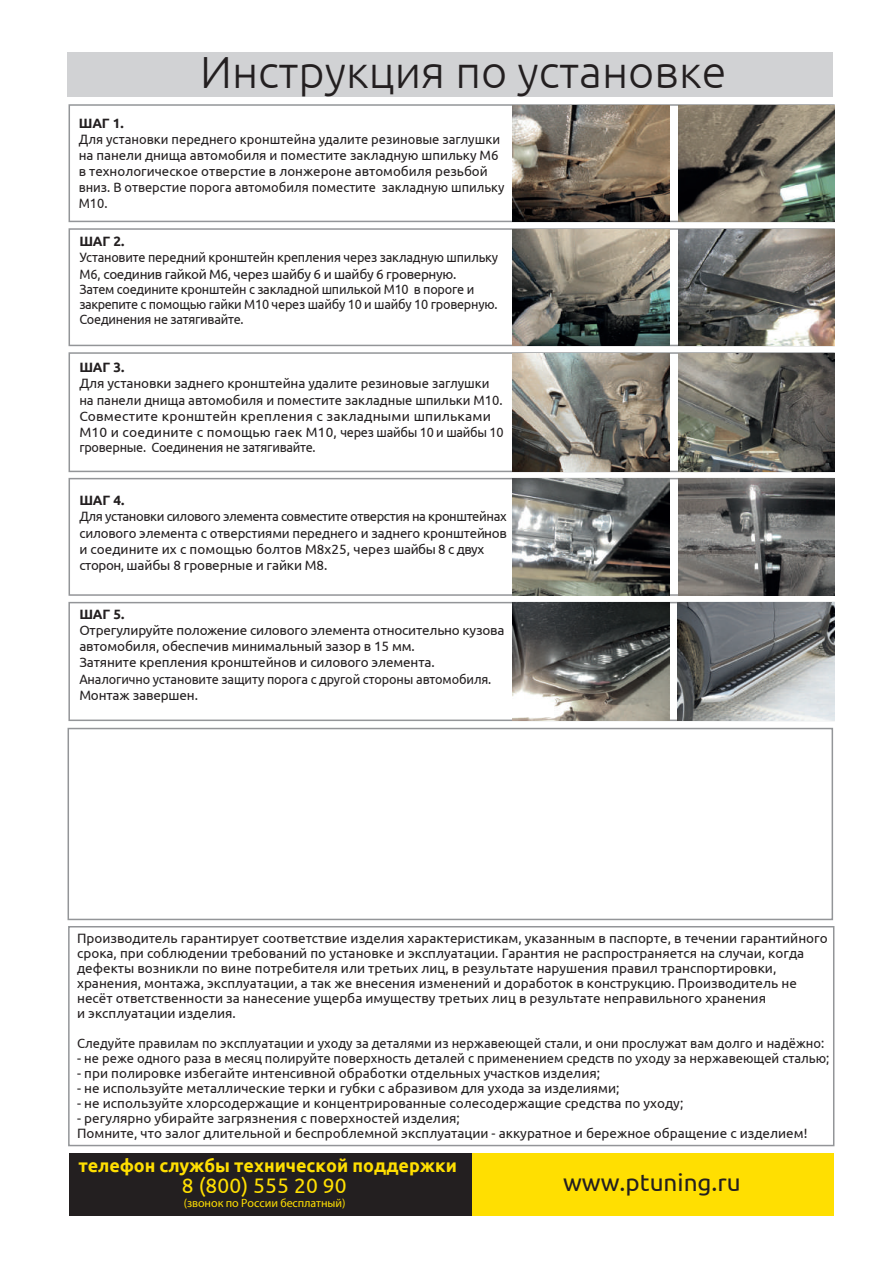
<style>
.page{position:relative;width:893px;height:1263px;background:#fff}
.page>*{position:absolute;margin:0;border:0;box-sizing:border-box;transform-origin:0 0}
.t1{font:300 45px "Ubuntu";color:#231f20}
.t2{font:24.3px "Ubuntu";color:#231f20}
.t3{font:21px "Ubuntu";letter-spacing:.005em;color:#ffdf01}
.t4{font:700 18px "Ubuntu";color:#ffdf01}
.t5{font:13.5px/15px "Ubuntu";color:#231f20}
.t6{font:13.5px/16px "Ubuntu";color:#231f20;scale:.96 1}
.t7{font:13.5px/15.5px "Ubuntu";letter-spacing:-.02em;color:#231f20;scale:.94 1}
.t8{font:700 13.5px "Ubuntu";letter-spacing:-.01em;color:#231f20}
.t9{font:12px "Myriad Pro";letter-spacing:-.005em;color:#ffdf01}
</style>
<div class="page">
<div style="left:69px;top:478px;width:766px;height:118px;border:2px solid #939598"></div>
<div style="left:69px;top:228px;width:766px;height:118px;border:2px solid #939598"></div>
<div style="left:69px;top:104px;width:766px;height:118px;border:2px solid #939598"></div>
<div style="left:69px;top:352px;width:766px;height:120px;border:2px solid #939598"></div>
<div style="left:68px;top:602px;width:767px;height:119px;border:2px solid #939598"></div>
<img style="left:512px;top:105px;width:158px;height:116px">
<img style="left:678px;top:105px;width:156px;height:116px">
<img style="left:512px;top:229px;width:158px;height:116px">
<img style="left:678px;top:478px;width:156px;height:117px">
<img style="left:512px;top:353px;width:158px;height:118px">
<img style="left:512px;top:479px;width:158px;height:116px">
<img style="left:512px;top:603px;width:158px;height:117px">
<img style="left:678px;top:353px;width:156px;height:118px">
<img style="left:678px;top:229px;width:156px;height:116px">
<img style="left:678px;top:603px;width:156px;height:117px">
<div style="left:68px;top:728px;width:765px;height:192px;border:2px solid #939598"></div>
<div style="left:68px;top:926px;width:766px;height:220px;border:2px solid #939598"></div>
<div style="left:69px;top:1153px;width:765px;height:62px;background:#231f20"></div>
<div style="left:472px;top:1153px;width:362px;height:62px;background:#ffdf01"></div>
<div style="left:67px;top:53px;width:766px;height:44px;background:#d1d2d4"></div>
<h1 class="t1" style="left:200px;top:45px;width:528px">Инструкция по установке</h1>
<p class="t8" style="left:79px;top:115px;width:47px">ШАГ 1.</p>
<p class="t6" style="left:79px;top:131px;width:445px">Для установки переднего кронштейна удалите резиновые заглушки на панели днища автомобиля и поместите закладную шпильку М6 в технологическое отверстие в лонжероне автомобиля резьбой вниз. В отверстие порога автомобиля поместите закладную шпильку М10.</p>
<p class="t8" style="left:79px;top:233px;width:47px">ШАГ 2.</p>
<p class="t7" style="left:79px;top:249px;width:447px">Установите передний кронштейн крепления через закладную шпильку М6, соединив гайкой М6, через шайбу 6 и шайбу 6 гроверную.<br>Затем соедините кронштейн с закладной шпилькой М10 в пороге и закрепите с помощью гайки М10 через шайбу 10 и шайбу 10 гроверную.<br>Соединения не затягивайте.</p>
<p class="t8" style="left:79px;top:359px;width:47px">ШАГ 3.</p>
<p class="t5" style="left:79px;top:375px;width:426px;line-height:15.9px">Для установки заднего кронштейна удалите резиновые заглушки на панели днища автомобиля и поместите закладные шпильки М10.<br>Совместите кронштейн крепления с закладными шпильками М10 и соедините с помощью гаек М10, через шайбы 10 и шайбы 10 гроверные. Соединения не затягивайте.</p>
<p class="t8" style="left:79px;top:492px;width:47px">ШАГ 4.</p>
<p class="t6" style="left:79px;top:508px;width:447px">Для установки силового элемента совместите отверстия на кронштейнах силового элемента с отверстиями переднего и заднего кронштейнов и соедините их с помощью болтов М8х25, через шайбы 8 с двух сторон, шайбы 8 гроверные и гайки М8.</p>
<p class="t8" style="left:79px;top:606px;width:47px">ШАГ 5.</p>
<p class="t5" style="left:79px;top:622px;width:427px;line-height:16.2px">Отрегулируйте положение силового элемента относительно кузова автомобиля, обеспечив минимальный зазор в 15 мм.<br>Затяните крепления кронштейнов и силового элемента.<br>Аналогично установите защиту порога с другой стороны автомобиля.<br>Монтаж завершен.</p>
<p class="t5" style="left:77px;top:930px;width:752px">Производитель гарантирует соответствие изделия характеристикам, указанным в паспорте, в течении гарантийного срока, при соблюдении требований по установке и эксплуатации. Гарантия не распространяется на случаи, когда дефекты возникли по вине потребителя или третьих лиц, в результате нарушения правил транспортировки, хранения, монтажа, эксплуатации, а так же внесения изменений и доработок в конструкцию. Производитель не несёт ответственности за нанесение ущерба имуществу третьих лиц в результате неправильного хранения<br>и эксплуатации изделия.</p>
<p class="t6" style="left:77px;top:1035px;width:780px">Следуйте правилам по эксплуатации и уходу за деталями из нержавеющей стали, и они прослужат вам долго и надёжно:</p>
<p class="t5" style="left:77px;top:1050px;width:754px">- не реже одного раза в месяц полируйте поверхность деталей с применением средств по уходу за нержавеющей сталью;</p>
<p class="t5" style="left:77px;top:1065px;width:524px">- при полировке избегайте интенсивной обработки отдельных участков изделия;</p>
<p class="t5" style="left:77px;top:1080px;width:544px">- не используйте металлические терки и губки с абразивом для ухода за изделиями;</p>
<p class="t5" style="left:77px;top:1095px;width:608px">- не используйте хлорсодержащие и концентрированные солесодержащие средства по уходу;</p>
<p class="t5" style="left:77px;top:1110px;width:732px">- регулярно убирайте загрязнения с поверхностей изделия;<br>Помните, что залог длительной и беспроблемной эксплуатации - аккуратное и бережное обращение с изделием!</p>
<h3 class="t4" style="left:78px;top:1154px;width:380px">телефон службы технической поддержки</h3>
<h3 class="t3" style="left:182px;top:1172px;width:166px">8 (800) 555 20 90</h3>
<p class="t9" style="left:184px;top:1196px;width:163px">(звонок по России бесплатный)</p>
<h2 class="t2" style="left:563px;top:1168px;width:179px">www.ptuning.ru</h2>
</div>
